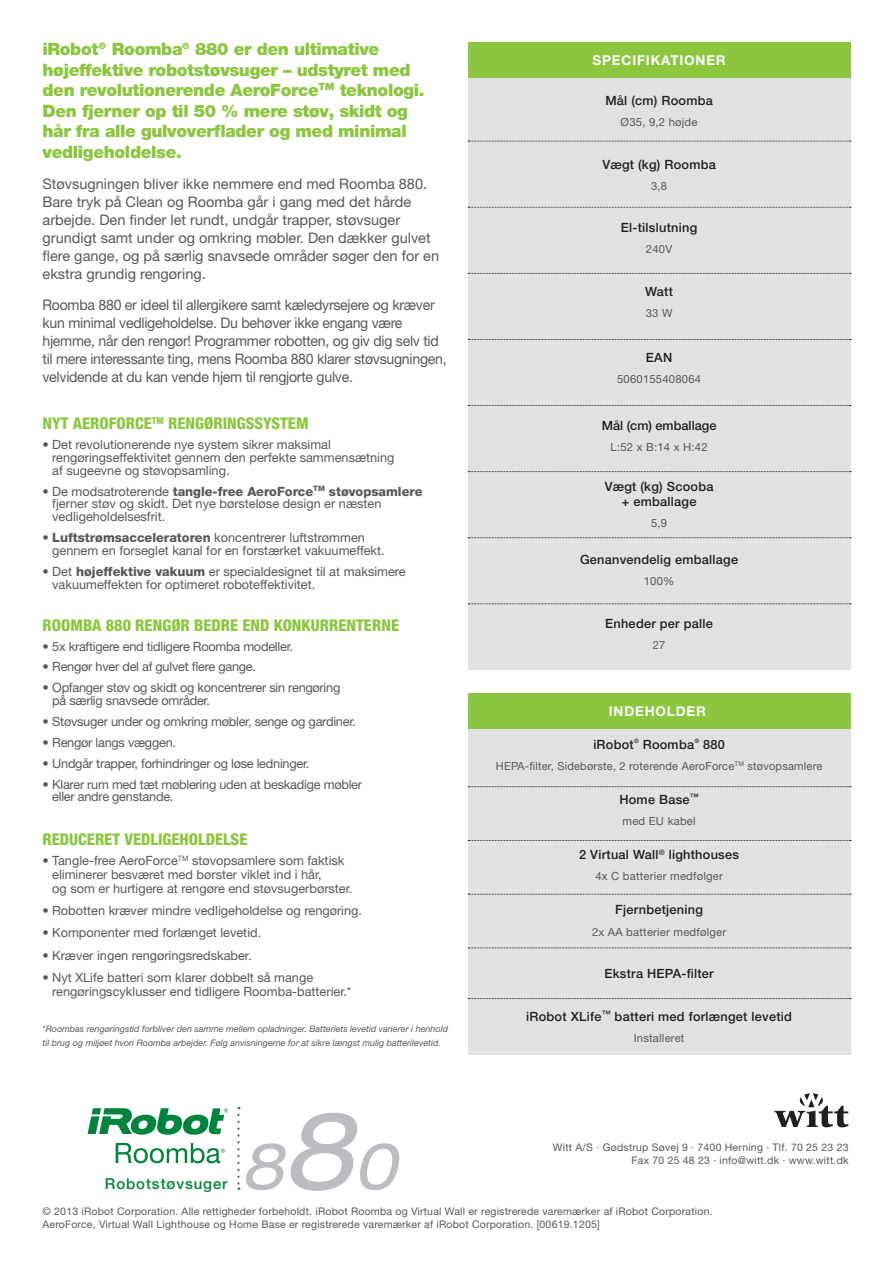
<style>
.page{position:relative;width:893px;height:1263px;background:#fff}
.page>*{position:absolute;margin:0;border:0;box-sizing:border-box;transform-origin:0 0}
.t1{font:italic expanded 64.5px "Helvetica Neue LT Pro";color:#bcbdc0}
.t2{font:900 17.1px/20.5px "Helvetica Neue LT Pro";letter-spacing:-.02em;color:#8bc63e}
.t3{font:800 condensed 16.2px "Helvetica Neue LT Pro";color:#8bc63e}
.t4{font:500 15px "Helvetica Neue LT Pro";letter-spacing:.06em;color:#00843d}
.t5{font:14.55px/18px "Helvetica Neue LT Pro";letter-spacing:-.02em;color:#57585a}
.t6{font:14.55px/18px "Helvetica Neue LT Pro";color:#57585a}
.t7{font:700 13.5px "Helvetica Neue LT Pro";letter-spacing:.06em;color:#fff}
.t8{font:12.75px/14.1px "Helvetica Neue LT Pro";color:#57585a}
.t9{font:12.75px/12.9px "Helvetica Neue LT Pro";letter-spacing:-.02em;color:#57585a}
.t10{font:500 12.75px/15px "Helvetica Neue LT Pro";letter-spacing:.02em;color:#231f20;text-align:center}
.t11{font:500 12.75px "Helvetica Neue LT Pro";color:#231f20}
.t12{font:11.25px "Helvetica Neue LT Pro";letter-spacing:.02em;color:#57585a}
.t13{font:10.5px/12.8px "Helvetica Neue LT Pro";letter-spacing:.02em;color:#57585a}
.t14{font:italic 9px/14.1px "Helvetica Neue LT Pro";color:#57585a}
.s1{font-weight:800}
.s2{font-weight:700}
.s3{font-size:107.7px}
</style>
<div class="page">
<svg style="left:237px;top:1115px;width:3px;height:75px"></svg>
<div style="left:468px;top:77px;width:382px;height:593px;background:#e0e1e3"></div>
<div style="left:468px;top:43px;width:382px;height:35px;background:#8bc63e"></div>
<svg style="left:468px;top:603px;width:383px;height:1px"></svg>
<svg style="left:468px;top:537px;width:383px;height:1px"></svg>
<svg style="left:468px;top:471px;width:383px;height:1px"></svg>
<svg style="left:468px;top:405px;width:383px;height:1px"></svg>
<svg style="left:468px;top:339px;width:383px;height:1px"></svg>
<svg style="left:468px;top:273px;width:383px;height:1px"></svg>
<svg style="left:468px;top:207px;width:383px;height:1px"></svg>
<svg style="left:468px;top:141px;width:383px;height:1px"></svg>
<div style="left:468px;top:729px;width:382px;height:325px;background:#e0e1e3"></div>
<svg style="left:468px;top:786px;width:383px;height:1px"></svg>
<div style="left:468px;top:693px;width:382px;height:36px;background:#8bc63e"></div>
<svg style="left:468px;top:840px;width:383px;height:1px"></svg>
<svg style="left:468px;top:894px;width:383px;height:1px"></svg>
<svg style="left:468px;top:947px;width:383px;height:1px"></svg>
<svg style="left:468px;top:998px;width:383px;height:1px"></svg>
<svg style="left:88px;top:1108px;width:140px;height:27px"></svg>
<svg style="left:116px;top:1143px;width:109px;height:20px"></svg>
<svg style="left:774px;top:1093px;width:75px;height:34px"></svg>
<h2 class="t2" style="left:43px;top:39px;width:384px">iRobot<sup>®</sup> Roomba<sup>®</sup> 880 er den ultimative højeffektive robotstøvsuger – udstyret med den revolutionerende AeroForce<sup>TM</sup> teknologi.<br>Den fjerner op til 50 % mere støv, skidt og hår fra alle gulvoverflader og med minimal vedligeholdelse.</h2>
<p class="t6" style="left:43px;top:174px;width:398px">Støvsugningen bliver ikke nemmere end med Roomba 880.<br>Bare tryk på Clean og Roomba går i gang med det hårde arbejde. Den finder let rundt, undgår trapper, støvsuger grundigt samt under og omkring møbler. Den dækker gulvet flere gange, og på særlig snavsede områder søger den for en ekstra grundig rengøring.</p>
<p class="t5" style="left:43px;top:295px;width:406px">Roomba 880 er ideel til allergikere samt kæledyrsejere og kræver kun minimal vedligeholdelse. Du behøver ikke engang være hjemme, når den rengør! Programmer robotten, og giv dig selv tid til mere interessante ting, mens Roomba 880 klarer støvsugningen, velvidende at du kan vende hjem til rengjorte gulve.</p>
<p class="t3" style="left:43px;top:414px;width:266px">NYT AEROFORCE<sup>TM</sup> RENGØRINGSSYSTEM</p>
<p class="t8" style="left:52px;top:437px;width:344px;line-height:13px;text-indent:-10px">• Det revolutionerende nye system sikrer maksimal rengøringseffektivitet gennem den perfekte sammensætning af sugeevne og støvopsamling.</p>
<p class="t8" style="left:52px;top:484px;width:372px;line-height:12.8px;text-indent:-10px">• De modsatroterende <span class="s1">tangle-free AeroForce</span><sup>TM</sup> <span class="s1">støvopsamlere </span>fjerner støv og skidt. Det nye børsteløse design er næsten vedligeholdelsesfrit.</p>
<p class="t8" style="left:52px;top:531px;width:334px;line-height:12.9px;text-indent:-10px"><span class="s2">•</span> <span class="s1">Luftstrømsacceleratoren</span> koncentrerer luftstrømmen gennem en forseglet kanal for en forstærket vakuumeffekt.</p>
<p class="t8" style="left:52px;top:564px;width:355px;line-height:12.9px;text-indent:-10px"><span class="s2">•</span> Det <span class="s1">højeffektive vakuum</span> er specialdesignet til at maksimere vakuumeffekten for optimeret roboteffektivitet.</p>
<p class="t3" style="left:43px;top:616px;width:358px">ROOMBA 880 RENGØR BEDRE END KONKURRENTERNE</p>
<p class="t9" style="left:43px;top:639px;width:252px">• 5x kraftigere end tidligere Roomba modeller.</p>
<p class="t9" style="left:43px;top:660px;width:215px">• Rengør hver del af gulvet flere gange.</p>
<p class="t9" style="left:52px;top:681px;width:290px;text-indent:-10px">• Opfanger støv og skidt og koncentrerer sin rengøring på særlig snavsede områder.</p>
<p class="t9" style="left:43px;top:715px;width:315px">• Støvsuger under og omkring møbler, senge og gardiner.</p>
<p class="t9" style="left:43px;top:735px;width:135px">• Rengør langs væggen.</p>
<p class="t9" style="left:43px;top:756px;width:268px">• Undgår trapper, forhindringer og løse ledninger.</p>
<p class="t9" style="left:52px;top:777px;width:311px;text-indent:-10px">• Klarer rum med tæt møblering uden at beskadige møbler eller andre genstande.</p>
<p class="t3" style="left:43px;top:829px;width:206px">REDUCERET VEDLIGEHOLDELSE</p>
<p class="t8" style="left:52px;top:853px;width:302px;text-indent:-10px">• Tangle-free AeroForce<sup>TM</sup> støvopsamlere som faktisk eliminerer besværet med børster viklet ind i hår,<br>og som er hurtigere at rengøre end støvsugerbørster.</p>
<p class="t8" style="left:43px;top:903px;width:321px">• Robotten kræver mindre vedligeholdelse og rengøring.</p>
<p class="t8" style="left:43px;top:925px;width:220px">• Komponenter med forlænget levetid.</p>
<p class="t8" style="left:43px;top:948px;width:211px">• Kræver ingen rengøringsredskaber.</p>
<p class="t8" style="left:52px;top:970px;width:301px;text-indent:-10px">• Nyt XLife batteri som klarer dobbelt så mange rengøringscyklusser end tidligere Roomba-batterier.*</p>
<p class="t14" style="left:43px;top:1021px;width:407px">*Roombas rengøringstid forbliver den samme mellem opladninger. Batteriets levetid varierer i henhold til brug og miljøet hvori Roomba arbejder. Følg anvisningerne for at sikre længst mulig batterilevetid.</p>
<p class="t4" style="left:105px;top:1174px;width:124px">Robotstøvsuger</p>
<h1 class="t1" style="left:240px;top:1125px;width:158px">8<span class="s3">8</span>0</h1>
<p class="t7" style="left:593px;top:52px;width:135px">SPECIFIKATIONER</p>
<p class="t10" style="left:605px;top:93px;width:109px">Mål (cm) Roomba</p>
<p class="t12" style="left:621px;top:115px;width:78px">Ø35, 9,2 højde</p>
<p class="t10" style="left:602px;top:156px;width:115px">Vægt (kg) Roomba</p>
<p class="t12" style="left:651px;top:179px;width:18px">3,8</p>
<p class="t10" style="left:621px;top:220px;width:78px">El-tilslutning</p>
<p class="t12" style="left:646px;top:243px;width:28px">240V</p>
<p class="t10" style="left:645px;top:284px;width:29px">Watt</p>
<p class="t12" style="left:646px;top:306px;width:28px">33 W</p>
<p class="t10" style="left:646px;top:350px;width:28px">EAN</p>
<p class="t12" style="left:617px;top:372px;width:86px">5060155408064</p>
<p class="t11" style="left:602px;top:418px;width:116px">Mål (cm) emballage</p>
<p class="t12" style="left:611px;top:440px;width:98px">L:52 x B:14 x H:42</p>
<p class="t10" style="left:605px;top:478px;width:110px">Vægt (kg) Scooba + emballage</p>
<p class="t12" style="left:651px;top:516px;width:18px">5,9</p>
<p class="t10" style="left:580px;top:552px;width:160px">Genanvendelig emballage</p>
<p class="t12" style="left:644px;top:574px;width:32px">100%</p>
<p class="t10" style="left:605px;top:616px;width:109px">Enheder per palle</p>
<p class="t12" style="left:653px;top:638px;width:14px">27</p>
<p class="t7" style="left:609px;top:702px;width:99px">INDEHOLDER</p>
<p class="t10" style="left:593px;top:736px;width:133px">iRobot<sup>®</sup> Roomba<sup>®</sup> 880</p>
<p class="t12" style="left:496px;top:759px;width:328px">HEPA-filter, Sidebørste, 2 roterende AeroForce<sup>TM</sup> støvopsamlere</p>
<p class="t10" style="left:619px;top:792px;width:81px">Home Base<sup>™</sup></p>
<p class="t12" style="left:622px;top:814px;width:75px">med EU kabel</p>
<p class="t10" style="left:579px;top:847px;width:161px">2 Virtual Wall<sup>®</sup> lighthouses</p>
<p class="t12" style="left:595px;top:869px;width:129px">4x C batterier medfølger</p>
<p class="t10" style="left:615px;top:902px;width:89px">Fjernbetjening</p>
<p class="t12" style="left:592px;top:924px;width:136px">2x AA batterier medfølger</p>
<p class="t10" style="left:604px;top:966px;width:111px">Ekstra HEPA-filter</p>
<p class="t10" style="left:526px;top:1008px;width:267px">iRobot XLife<sup>™</sup> batteri med forlænget levetid</p>
<p class="t12" style="left:634px;top:1031px;width:52px">Installeret</p>
<p class="t13" style="left:553px;top:1141px;width:297px;text-align:right">Witt A/S · Gødstrup Søvej 9 · 7400 Herning · Tlf. 70 25 23 23<br>Fax 70 25 48 23 · info@witt.dk · www.witt.dk</p>
<p class="t13" style="left:43px;top:1205px;width:672px">© 2013 iRobot Corporation. Alle rettigheder forbeholdt. iRobot Roomba og Virtual Wall er registrerede varemærker af iRobot Corporation.<br>AeroForce, Virtual Wall Lighthouse og Home Base er registrerede varemærker af iRobot Corporation. [00619.1205]</p>
</div>
